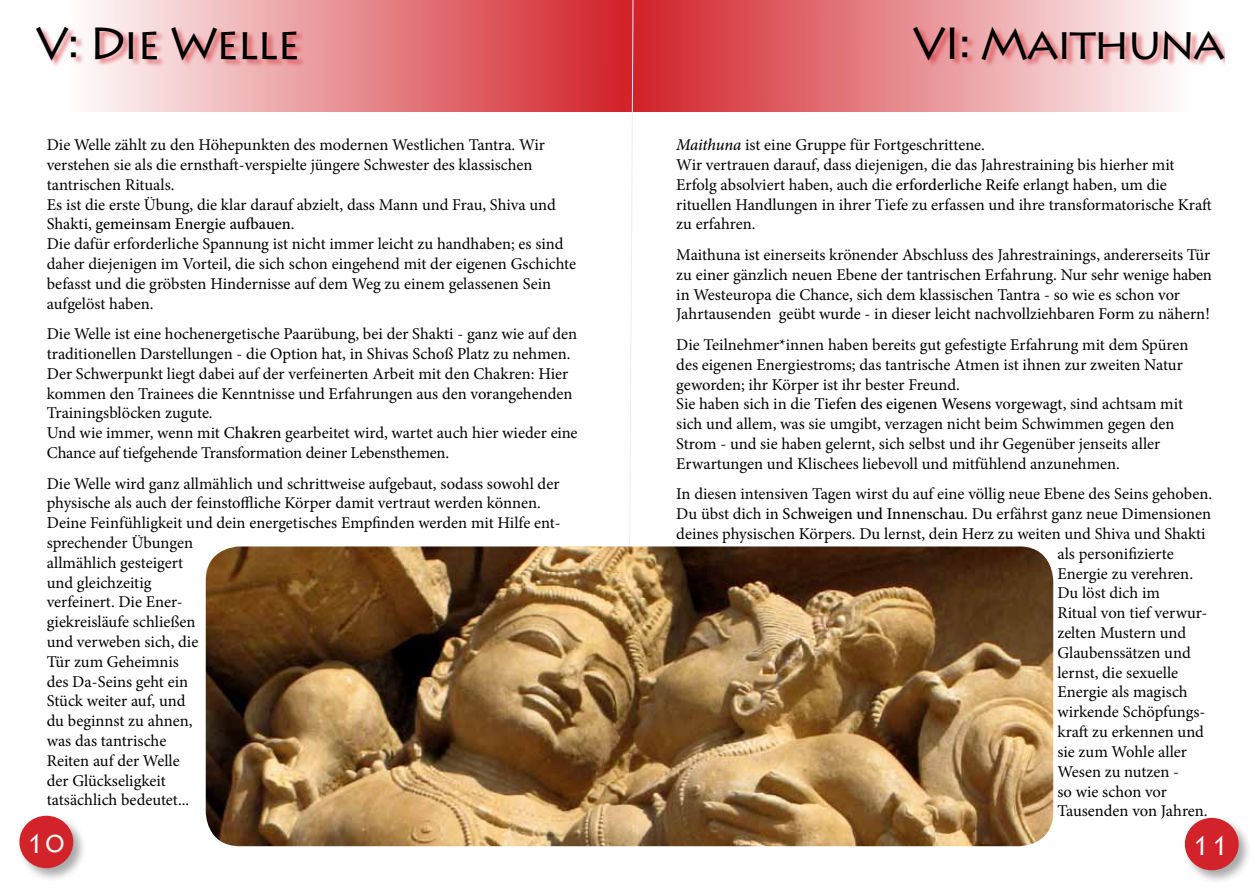
<style>
.page{position:relative;width:1259px;height:893px;background:#fff}
.page>*{position:absolute;margin:0;border:0;box-sizing:border-box;transform-origin:0 0}
.t1{font:45px "Lithos Pro";letter-spacing:-.05em;color:#000}
.t2{font:27px "Lithos Pro";color:#fff}
.t3{font:16.5px/19.8px "Minion Pro";color:#000}
.s1{font-weight:500}
.s2{font-weight:500;font-style:italic}
</style>
<div class="page">
<div style="left:0;top:0;width:629px;height:112px;background:linear-gradient(to right,#fff,#d22229)"></div>
<div style="left:36px;top:27px;width:270px;height:42px;background:#d2232a;opacity:.59"></div>
<div style="left:629px;top:0;width:630px;height:112px;background:linear-gradient(to right,#d22229,#fff)"></div>
<div style="left:913px;top:27px;width:312px;height:42px;background:#d2232a;opacity:.59"></div>
<div style="left:18px;top:813px;width:69px;height:69px;background:#000;opacity:.34"></div>
<div style="left:19px;top:816px;width:54px;height:52px;background:#d2232a;border-radius:50%"></div>
<div style="left:1183px;top:816px;width:69px;height:68px;background:#000;opacity:.34"></div>
<div style="left:1184px;top:818px;width:54px;height:52px;background:#d2232a;border-radius:50%"></div>
<svg style="left:629px;top:0;width:4px;height:546px"></svg>
<img style="left:206px;top:546px;width:847px;height:300px">
<h1 class="t1" style="left:35px;top:18px;width:267px">V: Die Welle</h1>
<h1 class="t1" style="left:912px;top:18px;width:314px">VI: Maithuna</h1>
<p class="t3" style="left:47px;top:135px;width:531px">Die Welle zählt zu den Höhepunkten des modernen Westlichen Tantra. Wir verstehen sie als die ernsthaft-verspielte jüngere Schwester des klassischen tantrischen Rituals.<br>Es ist die erste Übung, die klar darauf abzielt, dass Mann und Frau, Shiva und Shakti, <span class="s1">gemeinsam Energie aufbauen</span>.<br>Die dafür erforderliche Spannung ist nicht immer leicht zu handhaben; es sind daher diejenigen im Vorteil, die sich schon eingehend mit der eigenen Gschichte befasst und die gröbsten Hindernisse auf dem Weg zu einem gelassenen Sein aufgelöst haben.</p>
<p class="t3" style="left:47px;top:324px;width:532px">Die Welle ist eine hochenergetische Paarübung, bei der Shakti - ganz wie auf den traditionellen Darstellungen - die Option hat, in Shivas Schoß Platz zu nehmen.<br>Der Schwerpunkt liegt dabei auf der verfeinerten Arbeit mit den Chakren: Hier kommen den Trainees die Kenntnisse und Erfahrungen aus den vorangehenden Trainingsblöcken zugute.<br>Und wie immer, wenn mit <span class="s1">Chakren</span> gearbeitet wird, wartet auch hier wieder eine Chance auf tiefgehende Transformation deiner Lebensthemen.</p>
<p class="t3" style="left:47px;top:474px;width:515px">Die Welle wird ganz allmählich und schrittweise aufgebaut, sodass sowohl der physische als auch der feinstoffliche Körper damit vertraut werden können.<br>Deine Feinfühligkeit und dein energetisches Empfinden werden mit Hilfe ent&shy;sprechender Übungen<br>allmählich gesteigert<br>und gleichzeitig<br>verfeinert. Die Ener-<br>giekreisläufe schließen<br>und verweben sich, die<br>Tür zum Geheimnis<br>des Da-Seins geht ein<br>Stück weiter auf, und<br>du beginnst zu ahnen,<br>was das tantrische<br>Reiten auf der Welle<br>der Glückseligkeit<br>tatsächlich bedeutet...</p>
<p class="t3" style="left:676px;top:135px;width:537px"><span class="s2">Maithuna</span> ist eine Gruppe für Fortgeschrittene.<br>Wir vertrauen darauf, dass diejenigen, die das Jahrestraining bis hierher mit Erfolg absolviert haben, auch die <span class="s1">erforderliche Reife</span> erlangt haben, um die rituellen Handlungen in ihrer Tiefe zu erfassen und ihre transformatorische Kraft zu erfahren.</p>
<p class="t3" style="left:676px;top:245px;width:537px">Maithuna ist einerseits krönender Abschluss des Jahrestrainings, andererseits Tür zu einer gänzlich neuen Ebene der tantrischen Erfahrung. Nur sehr wenige haben in Westeuropa die Chance, sich dem klassischen Tantra - so wie es schon vor Jahrtausenden geübt wurde - in dieser leicht nachvollziehbaren Form zu nähern!</p>
<p class="t3" style="left:676px;top:335px;width:514px">Die Teilnehmer*innen haben bereits gut gefestigte Erfahrung mit dem Spüren des eigenen Energiestroms; das tantrische Atmen ist ihnen zur zweiten Natur geworden; ihr Körper ist ihr bester Freund.<br>Sie haben sich in die <span class="s1">Tiefen des eigenen Wesens</span> vorgewagt, sind achtsam mit sich und allem, was sie umgibt, verzagen nicht beim Schwimmen gegen den Strom - und sie haben gelernt, sich selbst und ihr Gegenüber jenseits aller Erwartungen und Klischees liebevoll und mitfühlend anzunehmen.</p>
<p class="t3" style="left:676px;top:484px;width:537px">In diesen intensiven Tagen wirst du auf eine völlig neue Ebene des Seins gehoben.</p>
<p class="t3" style="left:676px;top:504px;width:536px">Du übst dich in <span class="s1">Schweigen und Innenschau</span>. Du erfährst ganz neue Dimensionen</p>
<p class="t3" style="left:676px;top:524px;width:531px">deines physischen Körpers. Du lernst, dein Herz zu weiten und Shiva und Shakti</p>
<p class="t3" style="left:1057px;top:544px;width:118px">als personifizierte</p>
<p class="t3" style="left:1057px;top:564px;width:137px">Energie zu verehren.</p>
<p class="t3" style="left:1057px;top:583px;width:104px">Du löst dich im</p>
<p class="t3" style="left:1057px;top:603px;width:151px">Ritual von tief verwur-</p>
<p class="t3" style="left:1057px;top:623px;width:130px">zelten Mustern und</p>
<p class="t3" style="left:1057px;top:643px;width:135px">Glaubenssätzen und</p>
<p class="t3" style="left:1057px;top:663px;width:122px">lernst, die sexuelle</p>
<p class="t3" style="left:1057px;top:682px;width:132px">Energie als magisch</p>
<p class="t3" style="left:1057px;top:702px;width:149px">wirkende Schöpfungs-</p>
<p class="t3" style="left:1057px;top:722px;width:148px">kraft zu erkennen und</p>
<p class="t3" style="left:1057px;top:742px;width:131px">sie zum Wohle aller</p>
<p class="t3" style="left:1057px;top:762px;width:123px">Wesen zu nutzen -</p>
<p class="t3" style="left:1057px;top:781px;width:111px">so wie schon vor</p>
<p class="t3" style="left:1057px;top:801px;width:152px">Tausenden von Jahren.</p>
<h2 class="t2" style="left:26px;top:828px;width:40px">10</h2>
<h2 class="t2" style="left:1191px;top:830px;width:40px">11</h2>
</div>
